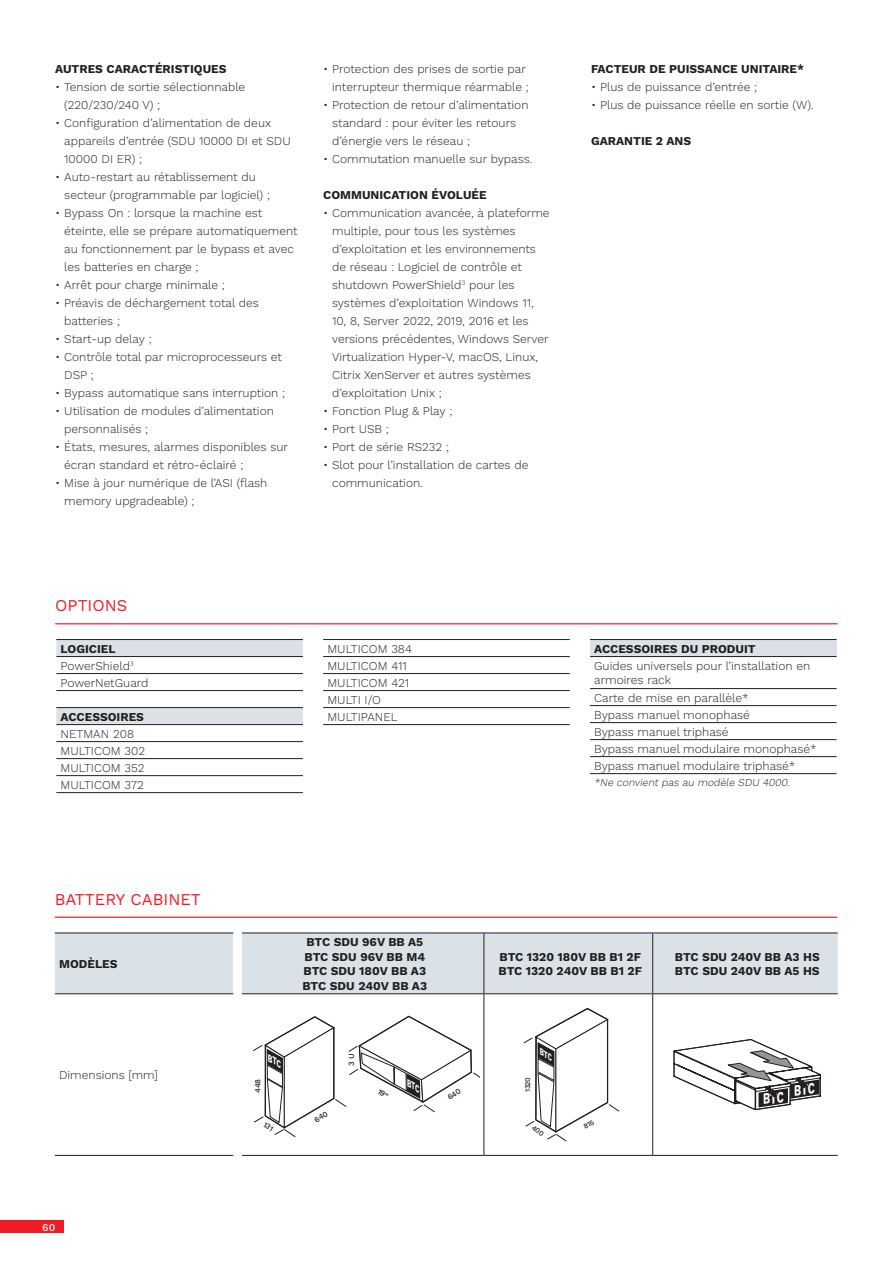
<style>
.page{position:relative;width:893px;height:1263px;background:#fff}
.page>*{position:absolute;margin:0;border:0;box-sizing:border-box;transform-origin:0 0}
.t1{font:16.5px "Work Sans";color:#ee1d23}
.t2{font:300 12px/18px "Work Sans";color:#231f20}
.Titoletti_disegni_te{font:700 12px "Work Sans";color:#231f20}
.t3{font:italic 300 10.5px "Work Sans";color:#231f20}
.t4{font:500 10.5px "Work Sans";color:#fff}
.t5{font:500 7.95px "Work Sans";color:#231f20}
.t6{font:500 7.2px "Work Sans";color:#231f20}
</style>
<div class="page">
<div style="left:0;top:1220px;width:64px;height:13px;background:#ee1d23"></div>
<hr style="left:55px;top:623px;width:783px;height:1px;background:#ee1d23">
<svg style="left:56px;top:640px;width:247px;height:137px"></svg>
<hr style="left:56px;top:639px;width:247px;height:1px;background:#231f20">
<hr style="left:56px;top:656px;width:247px;height:1px;background:#231f20">
<hr style="left:56px;top:673px;width:247px;height:1px;background:#231f20">
<hr style="left:56px;top:690px;width:247px;height:1px;background:#231f20">
<hr style="left:56px;top:707px;width:247px;height:1px;background:#231f20">
<hr style="left:56px;top:724px;width:247px;height:1px;background:#231f20">
<hr style="left:56px;top:741px;width:247px;height:1px;background:#231f20">
<hr style="left:56px;top:758px;width:247px;height:1px;background:#231f20">
<hr style="left:56px;top:775px;width:247px;height:1px;background:#231f20">
<hr style="left:56px;top:792px;width:247px;height:1px;background:#231f20">
<svg style="left:323px;top:657px;width:247px;height:52px"></svg>
<hr style="left:323px;top:639px;width:247px;height:1px;background:#231f20">
<hr style="left:323px;top:656px;width:247px;height:1px;background:#231f20">
<hr style="left:323px;top:673px;width:247px;height:1px;background:#231f20">
<hr style="left:323px;top:690px;width:247px;height:1px;background:#231f20">
<hr style="left:323px;top:707px;width:247px;height:1px;background:#231f20">
<hr style="left:323px;top:724px;width:247px;height:1px;background:#231f20">
<div style="left:590px;top:639px;width:247px;height:17px;background:#dae2e7"></div>
<svg style="left:590px;top:657px;width:247px;height:118px"></svg>
<hr style="left:590px;top:639px;width:247px;height:1px;background:#231f20">
<hr style="left:590px;top:656px;width:247px;height:1px;background:#231f20">
<hr style="left:590px;top:688px;width:247px;height:1px;background:#231f20">
<hr style="left:590px;top:705px;width:247px;height:1px;background:#231f20">
<hr style="left:590px;top:722px;width:247px;height:1px;background:#231f20">
<hr style="left:590px;top:739px;width:247px;height:1px;background:#231f20">
<hr style="left:590px;top:756px;width:247px;height:1px;background:#231f20">
<hr style="left:590px;top:773px;width:247px;height:1px;background:#231f20">
<hr style="left:55px;top:917px;width:782px;height:1px;background:#ee1d23">
<div style="left:55px;top:933px;width:783px;height:60px;background:#dae2e7"></div>
<div style="left:233px;top:933px;width:9px;height:61px;background:#fff"></div>
<hr style="left:652px;top:933px;width:1px;height:60px;background:#231f20">
<hr style="left:652px;top:994px;width:1px;height:161px;background:#231f20">
<hr style="left:55px;top:932px;width:178px;height:1px;background:#231f20">
<hr style="left:242px;top:932px;width:242px;height:1px;background:#231f20">
<hr style="left:484px;top:932px;width:169px;height:1px;background:#231f20">
<hr style="left:653px;top:932px;width:185px;height:1px;background:#231f20">
<hr style="left:55px;top:993px;width:178px;height:1px;background:#231f20">
<hr style="left:242px;top:993px;width:242px;height:1px;background:#231f20">
<hr style="left:484px;top:993px;width:169px;height:1px;background:#231f20">
<hr style="left:653px;top:993px;width:185px;height:1px;background:#231f20">
<hr style="left:55px;top:1155px;width:178px;height:1px;background:#231f20">
<hr style="left:242px;top:1155px;width:242px;height:1px;background:#231f20">
<hr style="left:484px;top:1155px;width:169px;height:1px;background:#231f20">
<hr style="left:653px;top:1155px;width:185px;height:1px;background:#231f20">
<hr style="left:483px;top:933px;width:1px;height:60px;background:#231f20">
<hr style="left:483px;top:994px;width:1px;height:161px;background:#231f20">
<svg style="left:253px;top:1015px;width:227px;height:122px"></svg>
<svg style="left:524px;top:1007px;width:95px;height:134px"></svg>
<svg style="left:674px;top:1039px;width:147px;height:71px"></svg>
<p class="Titoletti_disegni_te" style="left:55px;top:62px;width:173px">AUTRES CARACTÉRISTIQUES</p>
<p class="t2" style="left:64px;top:78px;width:182px;text-indent:-9px">• Tension de sortie sélectionnable (220/230/240 V) ;</p>
<p class="t2" style="left:64px;top:114px;width:228px;text-indent:-9px">• Configuration d’alimentation de deux appareils d’entrée (SDU 10000 DI et SDU<br>10000 DI ER) ;</p>
<p class="t2" style="left:64px;top:168px;width:207px;text-indent:-9px">• Auto-restart au rétablissement du secteur (programmable par logiciel) ;</p>
<p class="t2" style="left:64px;top:204px;width:235px;text-indent:-9px">• Bypass On : lorsque la machine est éteinte, elle se prépare automatiquement au fonctionnement par le bypass et avec les batteries en charge ;</p>
<p class="t2" style="left:55px;top:276px;width:171px">• Arrêt pour charge minimale ;</p>
<p class="t2" style="left:64px;top:294px;width:196px;text-indent:-9px">• Préavis de déchargement total des batteries ;</p>
<p class="t2" style="left:55px;top:330px;width:98px">• Start-up delay ;</p>
<p class="t2" style="left:64px;top:348px;width:219px;text-indent:-9px">• Contrôle total par microprocesseurs et<br>DSP ;</p>
<p class="t2" style="left:55px;top:384px;width:231px">• Bypass automatique sans interruption ;</p>
<p class="t2" style="left:64px;top:402px;width:211px;text-indent:-9px">• Utilisation de modules d’alimentation personnalisés ;</p>
<p class="t2" style="left:64px;top:438px;width:225px;text-indent:-9px">• États, mesures, alarmes disponibles sur écran standard et rétro-éclairé ;</p>
<p class="t2" style="left:64px;top:474px;width:205px;text-indent:-9px">• Mise à jour numérique de l’ASI (flash memory upgradeable) ;</p>
<p class="t2" style="left:323px;top:60px;width:207px;text-align:right">• Protection des prises de sortie par interrupteur thermique réarmable ;</p>
<p class="t2" style="left:332px;top:96px;width:198px;text-indent:-9px">• Protection de retour d’alimentation standard : pour éviter les retours d’énergie vers le réseau ;</p>
<p class="t2" style="left:323px;top:150px;width:211px">• Commutation manuelle sur bypass.</p>
<p class="Titoletti_disegni_te" style="left:323px;top:188px;width:165px">COMMUNICATION ÉVOLUÉE</p>
<p class="t2" style="left:332px;top:204px;width:219px;text-indent:-9px">• Communication avancée, à plateforme multiple, pour tous les systèmes d’exploitation et les environnements de réseau : Logiciel de contrôle et shutdown PowerShield<sup>3</sup> pour les systèmes d’exploitation Windows 11, 10, 8, Server 2022, 2019, 2016 et les versions précédentes, Windows Server Virtualization Hyper-V, macOS, Linux, Citrix XenServer et autres systèmes d’exploitation Unix ;</p>
<p class="t2" style="left:323px;top:402px;width:131px">• Fonction Plug &amp; Play ;</p>
<p class="t2" style="left:323px;top:420px;width:67px">• Port USB ;</p>
<p class="t2" style="left:323px;top:438px;width:127px">• Port de série RS232 ;</p>
<p class="t2" style="left:332px;top:456px;width:198px;text-indent:-9px">• Slot pour l’installation de cartes de communication.</p>
<h1 class="t1" style="left:55px;top:596px;width:74px">OPTIONS</h1>
<p class="Titoletti_disegni_te" style="left:61px;top:641px;width:57px">LOGICIEL</p>
<p class="t2" style="left:61px;top:657px;width:75px">PowerShield<sup>3</sup></p>
<p class="t2" style="left:61px;top:674px;width:89px">PowerNetGuard</p>
<p class="Titoletti_disegni_te" style="left:61px;top:710px;width:85px">ACCESSOIRES</p>
<p class="t2" style="left:61px;top:725px;width:75px">NETMAN 208</p>
<p class="t2" style="left:61px;top:742px;width:86px">MULTICOM 302</p>
<p class="t2" style="left:61px;top:759px;width:86px">MULTICOM 352</p>
<p class="t2" style="left:61px;top:776px;width:85px">MULTICOM 372</p>
<p class="t2" style="left:327px;top:640px;width:86px">MULTICOM 384</p>
<p class="t2" style="left:327px;top:657px;width:81px">MULTICOM 411</p>
<p class="t2" style="left:327px;top:674px;width:83px">MULTICOM 421</p>
<p class="t2" style="left:327px;top:691px;width:55px">MULTI I/O</p>
<p class="t2" style="left:327px;top:708px;width:72px">MULTIPANEL</p>
<p class="t1" style="left:55px;top:889px;width:148px">BATTERY CABINET</p>
<p class="Titoletti_disegni_te" style="left:591px;top:62px;width:215px">FACTEUR DE PUISSANCE UNITAIRE*</p>
<p class="t2" style="left:591px;top:78px;width:168px">• Plus de puissance d’entrée ;</p>
<p class="t2" style="left:591px;top:96px;width:224px">• Plus de puissance réelle en sortie (W).</p>
<p class="Titoletti_disegni_te" style="left:591px;top:134px;width:102px">GARANTIE 2 ANS</p>
<p class="Titoletti_disegni_te" style="left:594px;top:641px;width:163px">ACCESSOIRES DU PRODUIT</p>
<p class="t2" style="left:594px;top:659px;width:218px;line-height:14.4px">Guides universels pour l’installation en armoires rack</p>
<p class="t2" style="left:594px;top:689px;width:156px">Carte de mise en parallèle*</p>
<p class="t2" style="left:594px;top:706px;width:157px">Bypass manuel monophasé</p>
<p class="t2" style="left:594px;top:723px;width:136px">Bypass manuel triphasé</p>
<p class="t2" style="left:594px;top:740px;width:224px">Bypass manuel modulaire monophasé*</p>
<p class="t2" style="left:594px;top:757px;width:203px">Bypass manuel modulaire triphasé*</p>
<p class="t3" style="left:594px;top:776px;width:199px">*Ne convient pas au modèle SDU 4000.</p>
<p class="Titoletti_disegni_te" style="left:59px;top:957px;width:60px">MODÈLES</p>
<p class="t2" style="left:59px;top:1066px;width:100px">Dimensions [mm]</p>
<p class="t4" style="left:42px;top:1221px;width:15px">60</p>
<p class="t5" style="left:253px;top:1092px;width:15px;rotate:-90deg">448</p>
<p class="Titoletti_disegni_te" style="left:306px;top:935px;width:118px">BTC SDU 96V BB A5</p>
<p class="Titoletti_disegni_te" style="left:304px;top:950px;width:122px">BTC SDU 96V BB M4</p>
<p class="Titoletti_disegni_te" style="left:303px;top:964px;width:124px">BTC SDU 180V BB A3</p>
<p class="Titoletti_disegni_te" style="left:302px;top:978px;width:126px">BTC SDU 240V BB A3</p>
<p class="t5" style="left:347px;top:1066px;width:14px;rotate:-90deg">3 U</p>
<p class="Titoletti_disegni_te" style="left:500px;top:950px;width:143px">BTC 1320 180V BB B1 2F</p>
<p class="Titoletti_disegni_te" style="left:498px;top:964px;width:145px">BTC 1320 240V BB B1 2F</p>
<p class="Titoletti_disegni_te" style="left:675px;top:950px;width:146px">BTC SDU 240V BB A3 HS</p>
<p class="Titoletti_disegni_te" style="left:675px;top:964px;width:146px">BTC SDU 240V BB A5 HS</p>
<p class="t6" style="left:523px;top:1092px;width:17px;rotate:-90deg">1320</p>
</div>
